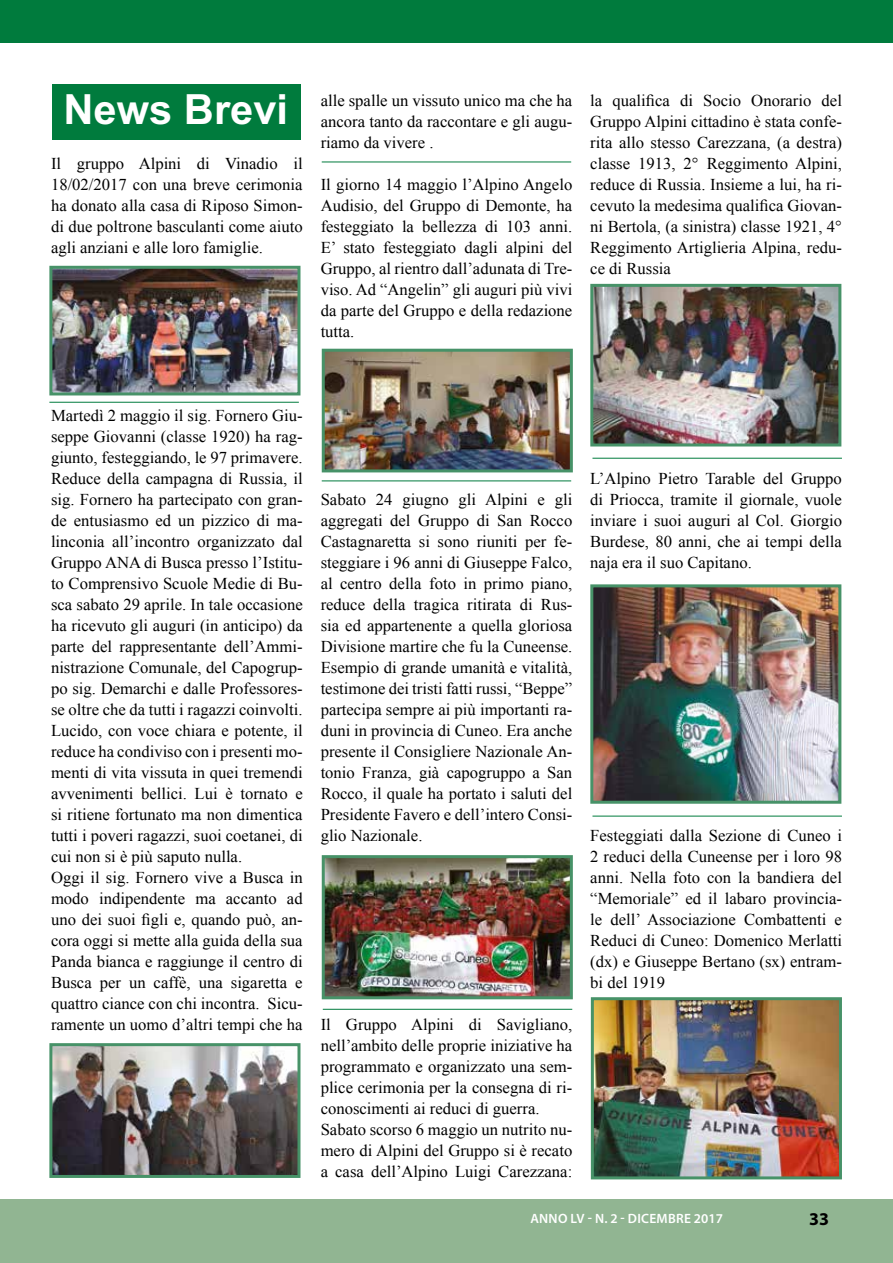
<style>
.page{position:relative;width:893px;height:1263px;background:#fff}
.page>*{position:absolute;margin:0;border:0;box-sizing:border-box;transform-origin:0 0}
.t1{font:700 41.7px "M Arial";color:#fff}
.t2{font:700 18px "Myriad Pro";color:#000}
.t3{font:16.5px/21px "Times New Roman";color:#000;text-align:justify}
.t4{font:600 13.5px "Myriad Pro";letter-spacing:.02em;color:#fff}
</style>
<div class="page">
<div style="left:52px;top:84px;width:248px;height:55px;background:#007b3d"></div>
<img style="left:53px;top:270px;width:243px;height:121px">
<div style="left:49px;top:266px;width:251px;height:129px;border:3px solid #479268"></div>
<img style="left:53px;top:1047px;width:243px;height:127px">
<div style="left:49px;top:1043px;width:251px;height:135px;border:3px solid #479268"></div>
<img style="left:326px;top:353px;width:243px;height:115px">
<div style="left:322px;top:349px;width:251px;height:123px;border:3px solid #479268"></div>
<img style="left:326px;top:859px;width:243px;height:136px">
<div style="left:322px;top:855px;width:251px;height:144px;border:3px solid #479268"></div>
<img style="left:594px;top:588px;width:243px;height:212px">
<div style="left:590px;top:584px;width:251px;height:220px;border:3px solid #479268"></div>
<img style="left:595px;top:1001px;width:243px;height:174px">
<div style="left:591px;top:997px;width:251px;height:182px;border:3px solid #479268"></div>
<img style="left:594px;top:288px;width:243px;height:154px">
<div style="left:590px;top:284px;width:251px;height:162px;border:3px solid #479268"></div>
<hr style="left:49px;top:402px;width:250px;height:1px;background:#007b3d">
<hr style="left:322px;top:162px;width:249px;height:1px;background:#007b3d">
<hr style="left:322px;top:480px;width:249px;height:1px;background:#007b3d">
<hr style="left:592px;top:458px;width:250px;height:1px;background:#007b3d">
<hr style="left:592px;top:816px;width:250px;height:1px;background:#007b3d">
<hr style="left:323px;top:1009px;width:249px;height:1px;background:#007b3d">
<div style="left:0;top:1199px;width:893px;height:64px;background:#91b592"></div>
<div style="left:0;top:0;width:893px;height:43px;background:#007b3d"></div>
<h1 class="t1" style="left:64px;top:85px;width:226px">News Brevi</h1>
<p class="t3" style="left:51px;top:152px;width:253px">Il gruppo Alpini di Vinadio il 18/02/2017 con una breve cerimonia ha donato alla casa di Riposo Simon&shy;di due poltrone basculanti come aiuto agli anziani e alle loro famiglie.</p>
<p class="t3" style="left:321px;top:89px;width:253px">alle spalle un vissuto unico ma che ha ancora tanto da raccontare e gli augu&shy;riamo da vivere .</p>
<p class="t3" style="left:321px;top:173px;width:253px">Il giorno 14 maggio l’Alpino Angelo Audisio, del Gruppo di Demonte, ha festeggiato la bellezza di 103 anni.<br>E’ stato festeggiato dagli alpini del Gruppo, al rientro dall’adunata di Tre&shy;viso. Ad “Angelin” gli auguri più vivi da parte del Gruppo e della redazione tutta.</p>
<p class="t3" style="left:590px;top:89px;width:253px">la qualifica di Socio Onorario del Gruppo Alpini cittadino è stata confe&shy;rita allo stesso Carezzana, (a destra) classe 1913, 2° Reggimento Alpini, reduce di Russia. Insieme a lui, ha ri&shy;cevuto la medesima qualifica Giovan&shy;ni Bertola, (a sinistra) classe 1921, 4° Reggimento Artiglieria Alpina, redu&shy;ce di Russia</p>
<p class="t3" style="left:51px;top:404px;width:253px;text-align:left">Martedì 2 maggio il sig. Fornero Giu&shy;seppe Giovanni (classe 1920) ha rag&shy;giunto, festeggiando, le 97 primavere.<br>Reduce della campagna di Russia, il sig. Fornero ha partecipato con gran&shy;de entusiasmo ed un pizzico di ma&shy;linconia all’incontro organizzato dal Gruppo ANA di Busca presso l’Istitu&shy;to Comprensivo Scuole Medie di Bu&shy;sca sabato 29 aprile. In tale occasione ha ricevuto gli auguri (in anticipo) da parte del rappresentante dell’Ammi&shy;nistrazione Comunale, del Capogrup&shy;po sig. Demarchi e dalle Professores&shy;se oltre che da tutti i ragazzi coinvolti.<br>Lucido, con voce chiara e potente, il reduce ha condiviso con i presenti mo&shy;menti di vita vissuta in quei tremendi avvenimenti bellici. Lui è tornato e si ritiene fortunato ma non dimentica tutti i poveri ragazzi, suoi coetanei, di cui non si è più saputo nulla.<br>Oggi il sig. Fornero vive a Busca in modo indipendente ma accanto ad uno dei suoi figli e, quando può, an&shy;cora oggi si mette alla guida della sua Panda bianca e raggiunge il centro di Busca per un caffè, una sigaretta e quattro ciance con chi incontra. Sicu&shy;ramente un uomo d’altri tempi che ha</p>
<p class="t3" style="left:321px;top:488px;width:253px">Sabato 24 giugno gli Alpini e gli aggregati del Gruppo di San Rocco Castagnaretta si sono riuniti per fe&shy;steggiare i 96 anni di Giuseppe Falco, al centro della foto in primo piano, reduce della tragica ritirata di Rus&shy;sia ed appartenente a quella gloriosa Divisione martire che fu la Cuneense.<br>Esempio di grande umanità e vitalità, testimone dei tristi fatti russi, “Beppe” partecipa sempre ai più importanti ra&shy;duni in provincia di Cuneo. Era anche presente il Consigliere Nazionale An&shy;tonio Franza, già capogruppo a San Rocco, il quale ha portato i saluti del Presidente Favero e dell’intero Consi&shy;glio Nazionale.</p>
<p class="t3" style="left:321px;top:1013px;width:253px;text-align:left">Il Gruppo Alpini di Savigliano, nell’ambito delle proprie iniziative ha programmato e organizzato una sem&shy;plice cerimonia per la consegna di ri&shy;conoscimenti ai reduci di guerra.<br>Sabato scorso 6 maggio un nutrito nu&shy;mero di Alpini del Gruppo si è recato a casa dell’Alpino Luigi Carezzana:</p>
<p class="t3" style="left:590px;top:467px;width:253px">L’Alpino Pietro Tarable del Gruppo di Priocca, tramite il giornale, vuole inviare i suoi auguri al Col. Giorgio Burdese, 80 anni, che ai tempi della naja era il suo Capitano.</p>
<p class="t3" style="left:590px;top:824px;width:253px">Festeggiati dalla Sezione di Cuneo i 2 reduci della Cuneense per i loro 98 anni. Nella foto con la bandiera del “Memoriale” ed il labaro provincia&shy;le dell’ Associazione Combattenti e Reduci di Cuneo: Domenico Merlatti (dx) e Giuseppe Bertano (sx) entram&shy;bi del 1919</p>
<p class="t4" style="left:530px;top:1210px;width:194px">ANNO LV - N. 2 - DICEMBRE 2017</p>
<p class="t2" style="left:809px;top:1207px;width:21px">33</p>
</div>
